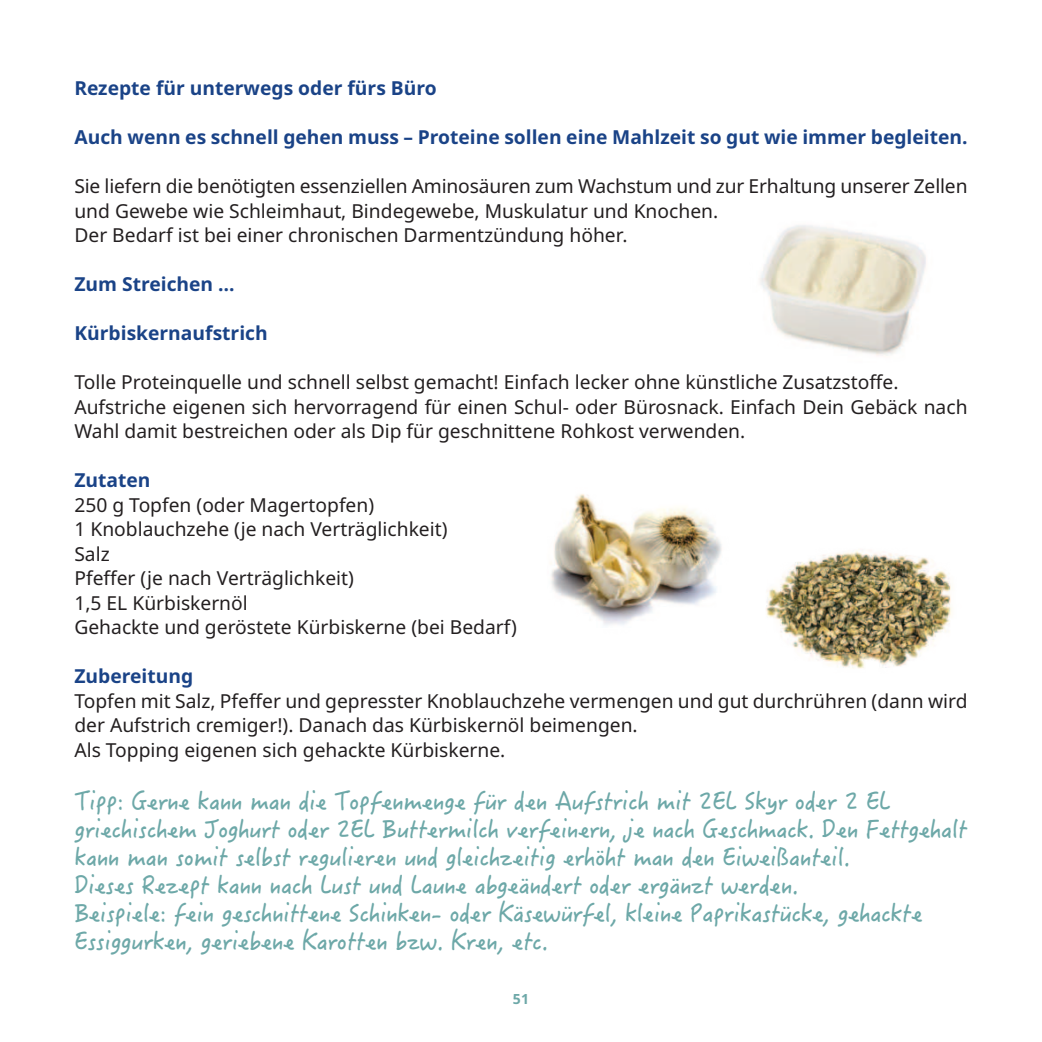
<style>
.page{position:relative;width:1042px;height:1042px;background:#fff}
.page>*{position:absolute;margin:0;border:0;box-sizing:border-box;transform-origin:0 0}
.t1{font:24.5px/28px "Hanzi Pen SC W5";letter-spacing:-.02em;color:#6da8a8}
.t2{font:19.25px/24.5px "Noto Sans";color:#231f20}
.t3{font:700 19.25px "Noto Sans";color:#1a4387}
.t4{font:700 14px "Noto Sans";color:#6da8a8}
</style>
<div class="page">
<img style="left:766px;top:551px;width:186px;height:118px">
<img style="left:551px;top:494px;width:171px;height:132px">
<img style="left:759px;top:225px;width:167px;height:131px">
<p class="t3" style="left:74px;top:77px;width:364px">Rezepte für unterwegs oder fürs Büro</p>
<p class="t3" style="left:74px;top:126px;width:894px">Auch wenn es schnell gehen muss – Proteine sollen eine Mahlzeit so gut wie immer begleiten.</p>
<p class="t2" style="left:74px;top:174px;width:894px">Sie liefern die benötigten essenziellen Aminosäuren zum Wachstum und zur Erhaltung unserer Zellen und Gewebe wie Schleimhaut, Bindegewebe, Muskulatur und Knochen.<br>Der Bedarf ist bei einer chronischen Darmentzündung höher.</p>
<p class="t3" style="left:74px;top:273px;width:162px">Zum Streichen …</p>
<p class="t3" style="left:74px;top:322px;width:195px">Kürbiskernaufstrich</p>
<p class="t2" style="left:74px;top:370px;width:894px">Tolle Proteinquelle und schnell selbst gemacht! Einfach lecker ohne künstliche Zusatzstoffe.<br>Aufstriche eigenen sich hervorragend für einen Schul- oder Bürosnack. Einfach Dein Gebäck nach<br>Wahl damit bestreichen oder als Dip für geschnittene Rohkost verwenden.</p>
<p class="t3" style="left:74px;top:469px;width:78px">Zutaten</p>
<p class="t2" style="left:74px;top:493px;width:444px">250 g Topfen (oder Magertopfen)<br>1 Knoblauchzehe (je nach Verträglichkeit)<br>Salz<br>Pfeffer (je nach Verträglichkeit)<br>1,5 EL Kürbiskernöl<br>Gehackte und geröstete Kürbiskerne (bei Bedarf)</p>
<p class="t3" style="left:74px;top:665px;width:120px">Zubereitung</p>
<p class="t2" style="left:74px;top:689px;width:894px">Topfen mit Salz, Pfeffer und gepresster Knoblauchzehe vermengen und gut durchrühren (dann wird der Aufstrich cremiger!). Danach das Kürbiskernöl beimengen.<br>Als Topping eigenen sich gehackte Kürbiskerne.</p>
<p class="t1" style="left:74px;top:786px;width:894px">Tipp: Gerne kann man die Topfenmenge für den Aufstrich mit 2EL Skyr oder 2 EL griechischem Joghurt oder 2EL Buttermilch verfeinern, je nach Geschmack. Den Fettgehalt kann man somit selbst regulieren und gleichzeitig erhöht man den Eiweißanteil.<br>Dieses Rezept kann nach Lust und Laune abgeändert oder ergänzt werden.<br>Beispiele: fein geschnittene Schinken- oder Käsewürfel, kleine Paprikastücke, gehackte Essiggurken, geriebene Karotten bzw. Kren, etc.</p>
<p class="t4" style="left:513px;top:990px;width:18px">51</p>
</div>
